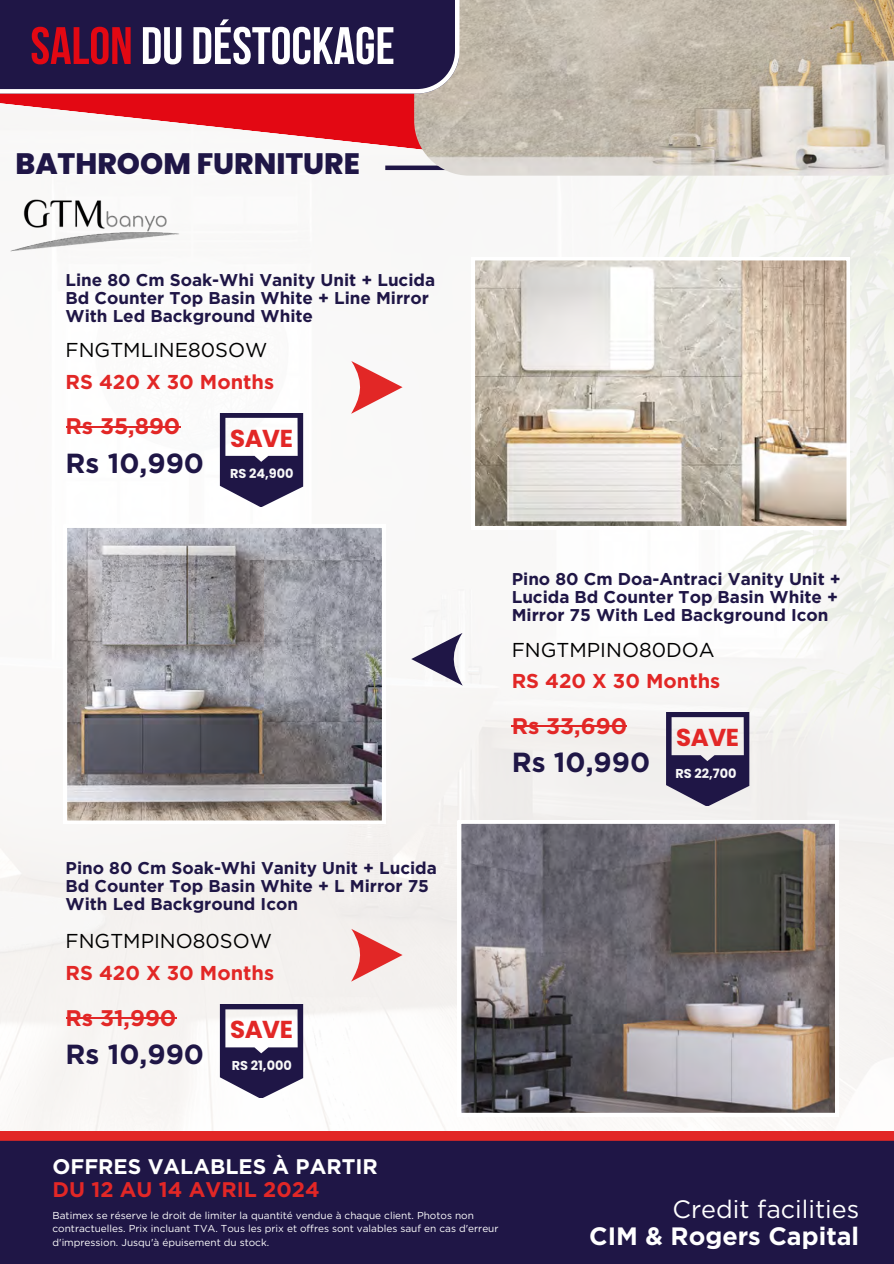
<style>
.page{position:relative;width:894px;height:1264px;background:#fff}
.page>*{position:absolute;margin:0;border:0;box-sizing:border-box;transform-origin:0 0}
.t1{font:700 52.65px "Bebas Neue";color:#fff}
.t2{font:800 29.55px "Poppins";color:#1f1646}
.t3{font:700 27.6px "Gotham";color:#1f1646}
.t4{font:700 25.05px/26.8px "Gotham";color:#fff;text-align:right}
.t5{font:700 24.45px "Poppins";letter-spacing:-.015em;color:#e22726}
.t6{font:700 22.5px "Gotham";color:#e22726}
.t7{font:700 21.15px/23px "Gotham";color:#fff}
.t8{font:20.1px "Gotham";color:#000}
.t9{font:700 20.1px "Gotham";color:#e22726}
.t10{font:700 17.1px/18px "Gotham";color:#1f1646}
.t11{font:700 12.9px "Poppins";color:#f8f8f8}
.t12{font:10.05px/13.4px "Gotham";color:#fff}
.s1{color:#e30813}
.s2{color:#e22726}
.s3{font-weight:400}
</style>
<div class="page">
<img style="left:0;top:170px;width:893px;height:961px">
<svg style="left:0;top:94px;width:414px;height:55px;fill:#e30813"></svg>
<div style="left:385px;top:165px;width:178px;height:5px;background:#1f1646"></div>
<img style="left:414px;top:0;width:479px;height:176px">
<div style="left:0;top:0;width:459px;height:94px;background:#1f1646"></div>
<svg style="left:0;top:1131px;width:893px;height:132px;background:#2d1743"></svg>
<svg style="left:471px;top:257px;width:378px;height:272px;background:#d3cabe"></svg>
<svg style="left:64px;top:524px;width:321px;height:299px;background:#969498"></svg>
<svg style="left:458px;top:820px;width:380px;height:296px;background:#787375"></svg>
<svg style="left:351px;top:361px;width:51px;height:53px"></svg>
<svg style="left:411px;top:633px;width:51px;height:52px"></svg>
<svg style="left:351px;top:928px;width:51px;height:53px;background:#eca19f"></svg>
<hr style="left:66px;top:426px;width:114px;height:1px;background:#e22726">
<svg style="left:220px;top:413px;width:83px;height:93px"></svg>
<hr style="left:511px;top:725px;width:116px;height:1px;background:#e22726">
<svg style="left:666px;top:712px;width:83px;height:93px"></svg>
<hr style="left:66px;top:1017px;width:110px;height:1px;background:#e22726">
<svg style="left:220px;top:1004px;width:83px;height:93px"></svg>
<img style="left:6px;top:196px;width:176px;height:59px">
<p class="t1" style="left:30px;top:24px;width:366px"><span class="s1">SALON</span> DU DÉSTOCKAGE</p>
<h1 class="t2" style="left:16px;top:143px;width:346px">BATHROOM FURNITURE</h1>
<p class="t10" style="left:66px;top:271px;width:371px">Line 80 Cm Soak-Whi Vanity Unit + Lucida<br>Bd Counter Top Basin White + Line Mirror<br>With Led Background White</p>
<h4 class="t8" style="left:66px;top:337px;width:203px">FNGTMLINE80SOW</h4>
<p class="t9" style="left:66px;top:369px;width:210px">RS 420 X 30 Months</p>
<p class="t6" style="left:66px;top:413px;width:116px">Rs 35,890</p>
<p class="t3" style="left:66px;top:446px;width:140px">Rs 10,990</p>
<p class="t5" style="left:230px;top:421px;width:64px">SAVE</p>
<p class="t11" style="left:230px;top:464px;width:65px">RS 24,900</p>
<p class="t10" style="left:66px;top:859px;width:372px">Pino 80 Cm Soak-Whi Vanity Unit + Lucida<br>Bd Counter Top Basin White + L Mirror 75<br>With Led Background Icon</p>
<p class="t8" style="left:66px;top:929px;width:208px">FNGTMPINO80SOW</p>
<p class="t9" style="left:66px;top:960px;width:210px">RS 420 X 30 Months</p>
<h4 class="t6" style="left:66px;top:1004px;width:112px">Rs 31,990</h4>
<p class="t3" style="left:66px;top:1037px;width:140px">Rs 10,990</p>
<p class="t5" style="left:230px;top:1012px;width:64px">SAVE</p>
<h3 class="t11" style="left:232px;top:1056px;width:62px">RS 21,000</h3>
<p class="t10" style="left:511px;top:569px;width:330px">Pino 80 Cm Doa-Antraci Vanity Unit +<br>Lucida Bd Counter Top Basin White +<br>Mirror 75 With Led Background Icon</p>
<p class="t8" style="left:511px;top:637px;width:204px">FNGTMPINO80DOA</p>
<p class="t9" style="left:511px;top:668px;width:210px">RS 420 X 30 Months</p>
<h3 class="t6" style="left:511px;top:712px;width:117px">Rs 33,690</h3>
<p class="t3" style="left:511px;top:745px;width:140px">Rs 10,990</p>
<p class="t5" style="left:676px;top:720px;width:64px">SAVE</p>
<p class="t11" style="left:675px;top:764px;width:63px">RS 22,700</p>
<p class="t7" style="left:52px;top:1154px;width:327px">OFFRES VALABLES À PARTIR<br><span class="s2">DU 12 AU 14 AVRIL 2024</span></p>
<h2 class="t12" style="left:52px;top:1208px;width:447px">Batimex se réserve le droit de limiter la quantité vendue à chaque client. Photos non contractuelles. Prix incluant TVA. Tous les prix et offres sont valables sauf en cas d'erreur d'impression. Jusqu'à épuisement du stock.</h2>
<p class="t4" style="left:589px;top:1195px;width:271px"><span class="s3">Credit facilities<br></span>CIM &amp; Rogers Capital</p>
</div>
